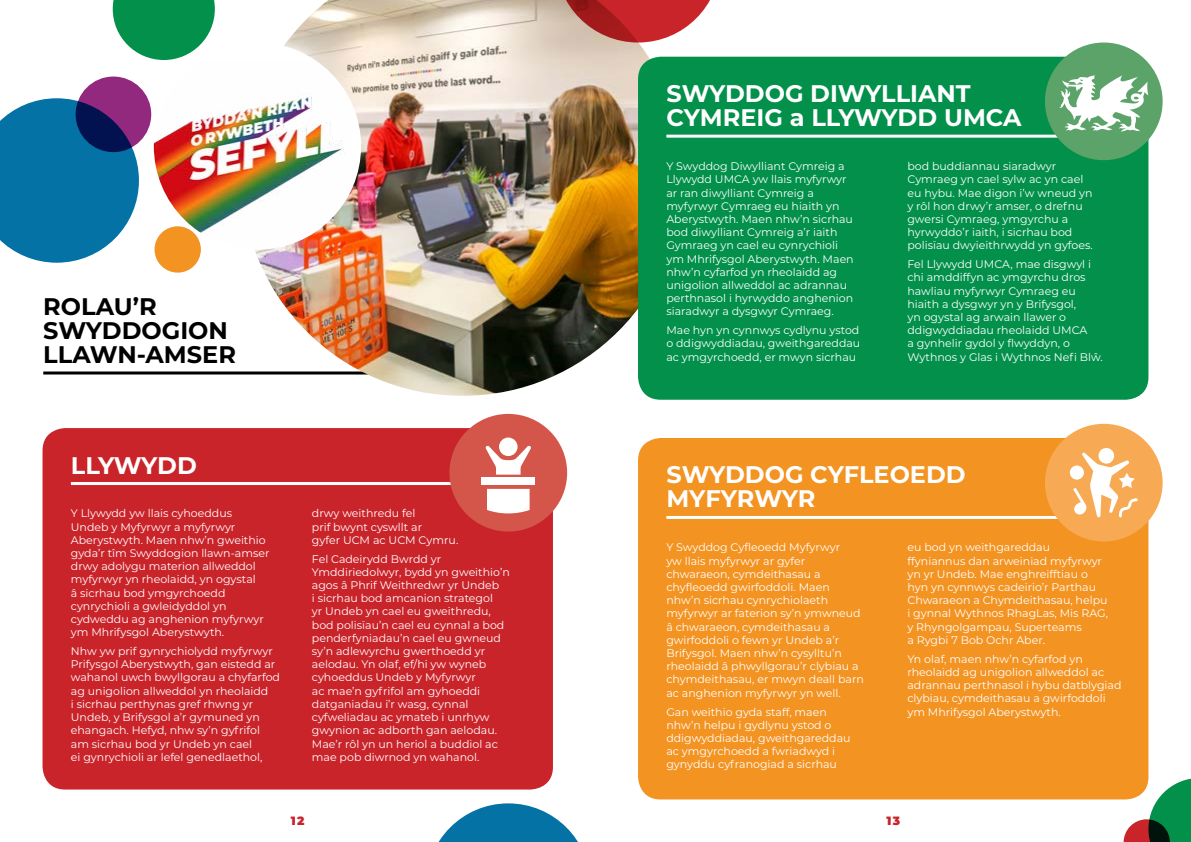
<style>
.page{position:relative;width:1191px;height:842px;background:#fff}
.page>*{position:absolute;margin:0;border:0;box-sizing:border-box;transform-origin:0 0}
.t1{font:700 24px/24px "Montserrat";color:#fff}
.t2{font:700 24px/24px "Montserrat";color:#000}
.t3{font:900 12px "Montserrat";color:#ca242b}
.t4{font:11px/13.2px "Montserrat";color:#fff}
</style>
<div class="page">
<div style="left:43px;top:428px;width:510px;height:361px;background:#ca242b;border-radius:23px"></div>
<hr style="left:71px;top:482px;width:455px;height:3px;background:#fff">
<div style="left:449px;top:414px;width:118px;height:117px;background:#d45549;border-radius:50%"></div>
<hr style="left:43px;top:371px;width:343px;height:3px;background:#000">
<img style="left:242px;top:0;width:441px;height:396px">
<svg style="left:485px;top:437px;width:46px;height:38px"></svg>
<div style="left:481px;top:478px;width:54px;height:7px;background:#fff"></div>
<svg style="left:487px;top:489px;width:42px;height:24px"></svg>
<svg style="left:113px;top:0;width:102px;height:60px"></svg>
<div style="left:76px;top:77px;width:75px;height:75px;background:#93297e;border-radius:50%"></div>
<div style="left:154px;top:226px;width:47px;height:47px;background:#f39322;border-radius:50%"></div>
<svg style="left:0;top:98px;width:139px;height:165px"></svg>
<div style="left:154px;top:43px;width:207px;height:207px;background:#fff;border-radius:50%"></div>
<img style="left:154px;top:60px;width:199px;height:190px">
<div style="left:638px;top:438px;width:510px;height:361px;background:#f39322;border-radius:23px"></div>
<div style="left:638px;top:57px;width:510px;height:343px;background:#02904b;border-radius:23px"></div>
<hr style="left:666px;top:516px;width:456px;height:3px;background:#fff">
<hr style="left:666px;top:135px;width:456px;height:3px;background:#fff">
<div style="left:1045px;top:424px;width:117px;height:117px;background:#f7aa53;border-radius:50%"></div>
<div style="left:1045px;top:43px;width:117px;height:117px;background:#5ca36a;border-radius:50%"></div>
<svg style="left:1069px;top:448px;width:68px;height:69px"></svg>
<svg style="left:1059px;top:75px;width:89px;height:57px"></svg>
<svg style="left:1123px;top:778px;width:68px;height:64px"></svg>
<svg style="left:556px;top:0;width:154px;height:43px"></svg>
<svg style="left:438px;top:803px;width:140px;height:39px"></svg>
<h1 class="t2" style="left:43px;top:293px;width:194px">ROLAU’R<br>SWYDDOGION<br>LLAWN-AMSER</h1>
<h1 class="t1" style="left:71px;top:452px;width:127px">LLYWYDD</h1>
<p class="t4" style="left:71px;top:506px;width:200px">Y Llywydd yw llais cyhoeddus<br>Undeb y Myfyrwyr a myfyrwyr<br>Aberystwyth. Maen nhw’n gweithio gyda’r tîm Swyddogion llawn-amser drwy adolygu materion allweddol myfyrwyr yn rheolaidd, yn ogystal<br>â sicrhau bod ymgyrchoedd cynrychioli a gwleidyddol yn cydweddu ag anghenion myfyrwyr ym Mhrifysgol Aberystwyth.</p>
<p class="t4" style="left:71px;top:644px;width:211px">Nhw yw prif gynrychiolydd myfyrwyr Prifysgol Aberystwyth, gan eistedd ar wahanol uwch bwyllgorau a chyfarfod ag unigolion allweddol yn rheolaidd<br>i sicrhau perthynas gref rhwng yr Undeb, y Brifysgol a’r gymuned yn ehangach. Hefyd, nhw sy’n gyfrifol am sicrhau bod yr Undeb yn cael<br>ei gynrychioli ar lefel genedlaethol,</p>
<p class="t4" style="left:312px;top:506px;width:148px">drwy weithredu fel<br>prif bwynt cyswllt ar<br>gyfer UCM ac UCM Cymru.</p>
<p class="t4" style="left:312px;top:552px;width:199px">Fel Cadeirydd Bwrdd yr<br>Ymddiriedolwyr, bydd yn gweithio’n agos â Phrif Weithredwr yr Undeb<br>i sicrhau bod amcanion strategol<br>yr Undeb yn cael eu gweithredu, bod polisïau’n cael eu cynnal a bod penderfyniadau’n cael eu gwneud sy’n adlewyrchu gwerthoedd yr aelodau. Yn olaf, ef/hi yw wyneb cyhoeddus Undeb y Myfyrwyr<br>ac mae’n gyfrifol am gyhoeddi datganiadau i’r wasg, cynnal cyfweliadau ac ymateb i unrhyw gwynion ac adborth gan aelodau.<br>Mae’r rôl yn un heriol a buddiol ac mae pob diwrnod yn wahanol.</p>
<p class="t3" style="left:291px;top:812px;width:15px">12</p>
<h1 class="t1" style="left:666px;top:80px;width:357px">SWYDDOG DIWYLLIANT<br>CYMREIG a LLYWYDD UMCA</h1>
<p class="t4" style="left:666px;top:159px;width:189px">Y Swyddog Diwylliant Cymreig a<br>Llywydd UMCA yw llais myfyrwyr ar ran diwylliant Cymreig a myfyrwyr Cymraeg eu hiaith yn<br>Aberystwyth. Maen nhw’n sicrhau bod diwylliant Cymreig a’r iaith<br>Gymraeg yn cael eu cynrychioli ym Mhrifysgol Aberystwyth. Maen nhw’n cyfarfod yn rheolaidd ag unigolion allweddol ac adrannau perthnasol i hyrwyddo anghenion siaradwyr a dysgwyr Cymraeg.</p>
<p class="t4" style="left:666px;top:323px;width:195px;text-align:justify">Mae hyn yn cynnwys cydlynu ystod o ddigwyddiadau, gweithgareddau ac ymgyrchoedd, er mwyn sicrhau</p>
<p class="t4" style="left:907px;top:159px;width:187px">bod buddiannau siaradwyr<br>Cymraeg yn cael sylw ac yn cael eu hybu. Mae digon i’w wneud yn y rôl hon drwy’r amser, o drefnu gwersi Cymraeg, ymgyrchu a hyrwyddo’r iaith, i sicrhau bod polisïau dwyieithrwydd yn gyfoes.</p>
<p class="t4" style="left:907px;top:257px;width:197px">Fel Llywydd UMCA, mae disgwyl i chi amddiffyn ac ymgyrchu dros hawliau myfyrwyr Cymraeg eu hiaith a dysgwyr yn y Brifysgol,<br>yn ogystal ag arwain llawer o ddigwyddiadau rheolaidd UMCA<br>a gynhelir gydol y flwyddyn, o<br>Wythnos y Glas i Wythnos Nefi Blŵ.</p>
<h1 class="t1" style="left:666px;top:462px;width:301px">SWYDDOG CYFLEOEDD<br>MYFYRWYR</h1>
<p class="t4" style="left:666px;top:540px;width:199px">Y Swyddog Cyfleoedd Myfyrwyr<br>yw llais myfyrwyr ar gyfer chwaraeon, cymdeithasau a chyfleoedd gwirfoddoli. Maen nhw’n sicrhau cynrychiolaeth myfyrwyr ar faterion sy’n ymwneud â chwaraeon, cymdeithasau a gwirfoddoli o fewn yr Undeb a’r<br>Brifysgol. Maen nhw’n cysylltu’n rheolaidd â phwyllgorau’r clybiau a chymdeithasau, er mwyn deall barn ac anghenion myfyrwyr yn well.</p>
<p class="t4" style="left:666px;top:705px;width:186px">Gan weithio gyda staff, maen nhw’n helpu i gydlynu ystod o ddigwyddiadau, gweithgareddau ac ymgyrchoedd a fwriadwyd i gynyddu cyfranogiad a sicrhau</p>
<p class="t4" style="left:907px;top:540px;width:202px">eu bod yn weithgareddau ffyniannus dan arweiniad myfyrwyr yn yr Undeb. Mae enghreifftiau o hyn yn cynnwys cadeirio’r Parthau<br>Chwaraeon a Chymdeithasau, helpu i gynnal Wythnos RhagLas, Mis RAG, y Rhyngolgampau, Superteams<br>a Rygbi 7 Bob Ochr Aber.</p>
<p class="t4" style="left:907px;top:652px;width:216px">Yn olaf, maen nhw’n cyfarfod yn rheolaidd ag unigolion allweddol ac adrannau perthnasol i hybu datblygiad clybiau, cymdeithasau a gwirfoddoli ym Mhrifysgol Aberystwyth.</p>
<p class="t3" style="left:886px;top:812px;width:15px">13</p>
</div>
